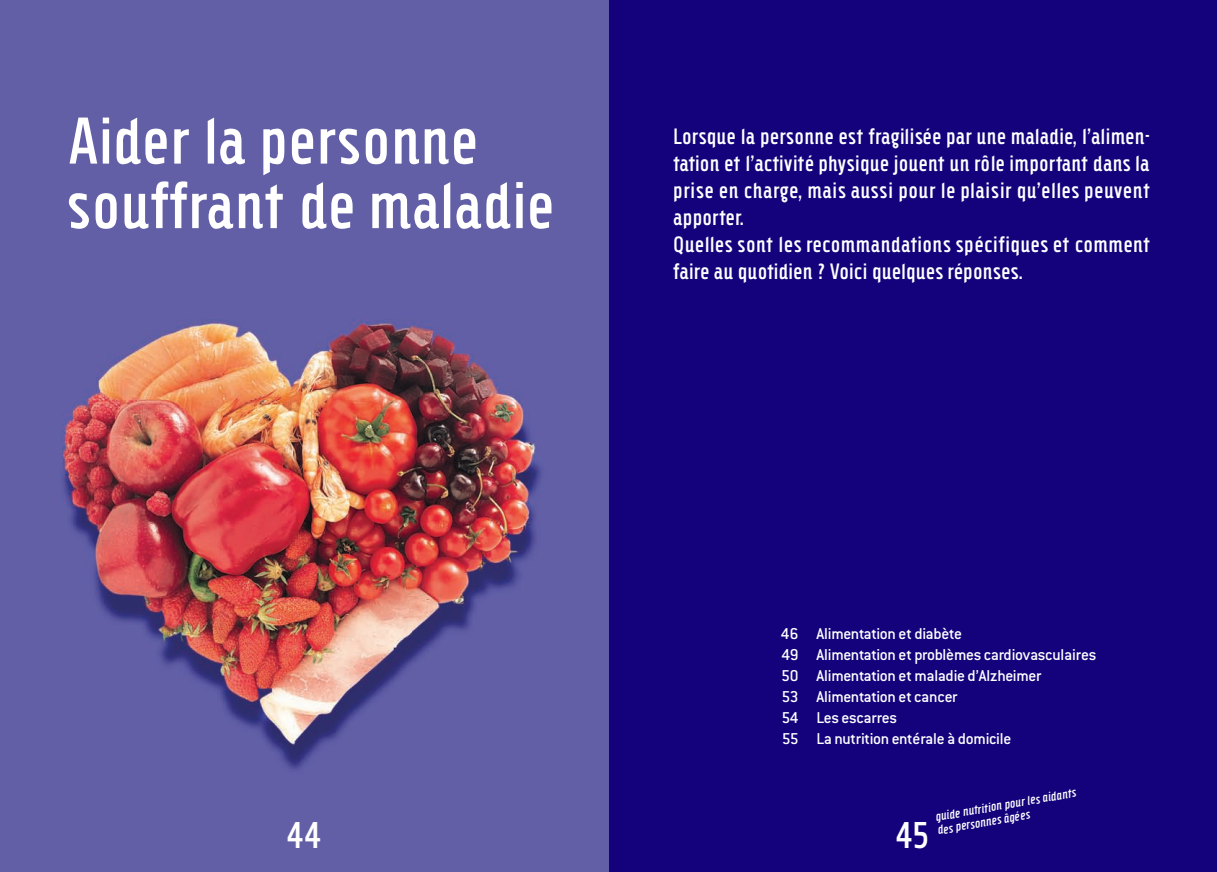
<style>
.page{position:relative;width:1217px;height:872px;background:#fff}
.page>*{position:absolute;margin:0;border:0;box-sizing:border-box;transform-origin:0 0}
.t1{font:69px/64.5px "Hybrid";letter-spacing:-.01em;color:#fff}
.t2{font:39px "Hybrid";color:#fff}
.t3{font:23.25px/27px "Hybrid";letter-spacing:-.005em;color:#fff}
.t4{font:500 17.25px/21px "Conduit ITC";letter-spacing:-.02em;color:#fff}
.t5{font:italic 13.5px/13.5px "Hybrid";color:#fff}
</style>
<div class="page">
<div style="left:608px;top:0;width:608px;height:872px;background:#13027c"></div>
<img style="left:0;top:0;width:608px;height:872px">
<h1 class="t1" style="left:67px;top:107px;width:490px">Aider la personne souffrant de maladie</h1>
<p class="t3" style="left:673px;top:122px;width:479px">Lorsque la personne est fragilisée par une maladie, l’alimen&shy;tation et l’activité physique jouent un rôle important dans la prise en charge, mais aussi pour le plaisir qu’elles peuvent apporter.<br>Quelles sont les recommandations spécifiques et comment faire au quotidien ? Voici quelques réponses.</p>
<h2 class="t2" style="left:286px;top:811px;width:37px">44</h2>
<p class="t4" style="left:780px;top:625px;width:19px;text-align:justify">46<br>49<br>50<br>53<br>54<br>55</p>
<p class="t4" style="left:816px;top:624px;width:281px">Alimentation et diabète<br>Alimentation et problèmes cardiovasculaires<br>Alimentation et maladie d’Alzheimer<br>Alimentation et cancer<br>Les escarres<br>La nutrition entérale à domicile</p>
<h2 class="t2" style="left:895px;top:811px;width:36px">45</h2>
<p class="t5" style="left:934px;top:810px;width:144px;rotate:-10deg">guide nutrition pour les aidants des personnes âgées</p>
</div>
